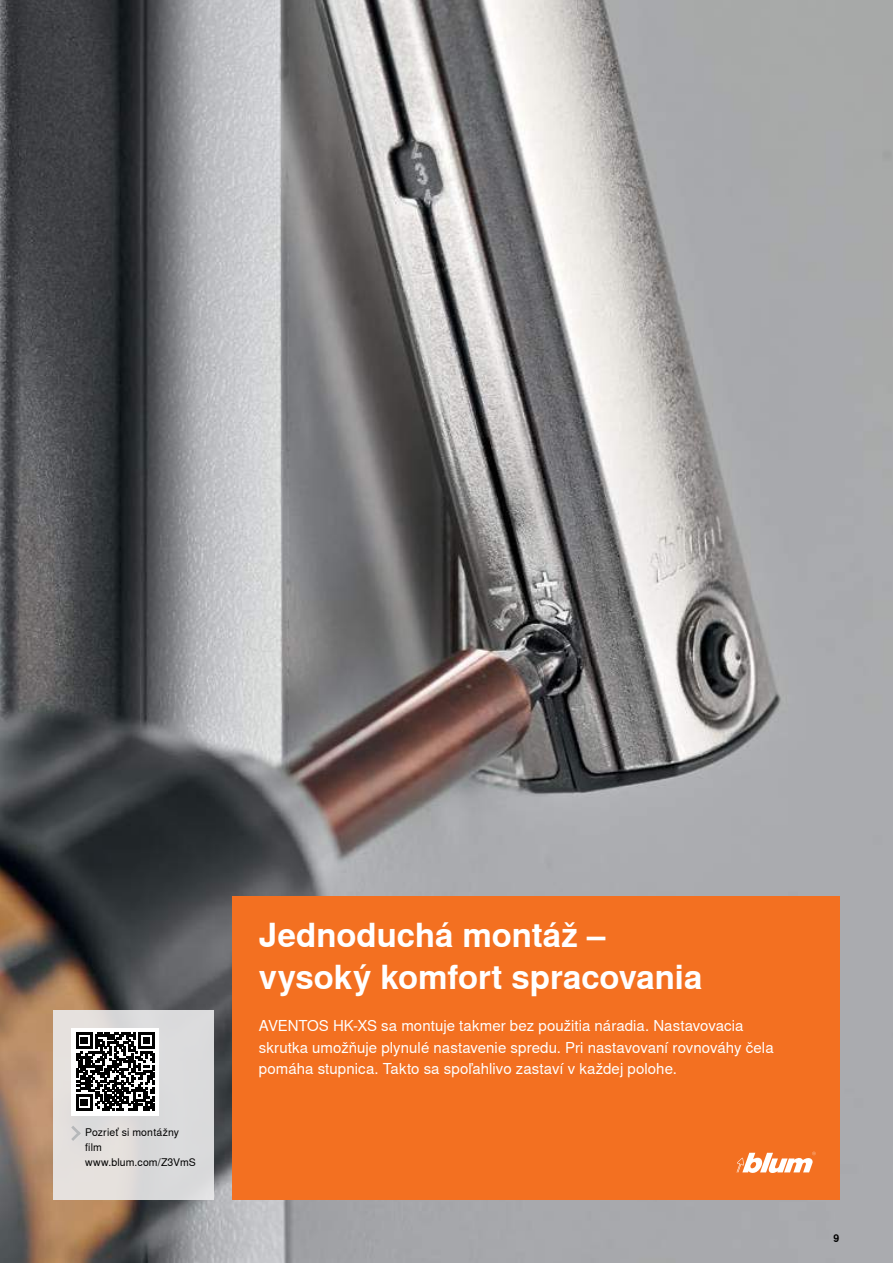
<style>
.page{position:relative;width:893px;height:1263px;background:#fff}
.page>*{position:absolute;margin:0;border:0;box-sizing:border-box;transform-origin:0 0}
.t1{font:700 33px/42px "Nimbus Sans Global";letter-spacing:-.005em;color:#fff}
.t2{font:15px/21px "Nimbus Sans Global";letter-spacing:.005em;color:#fff}
.t3{font:10.5px/15px "Nimbus Sans Global";letter-spacing:.015em;color:#000}
.t4{font:700 10.5px "Nimbus Sans Global";color:#000}
</style>
<div class="page">
<img style="left:0;top:0;width:893px;height:1263px">
<div style="left:232px;top:896px;width:607px;height:304px;background:#f37021"></div>
<svg style="left:737px;top:1152px;width:79px;height:21px"></svg>
<div style="left:54px;top:1010px;width:160px;height:190px;background:#dcdcdc"></div>
<svg style="left:71px;top:1126px;width:10px;height:15px"></svg>
<div style="left:71px;top:1028px;width:88px;height:88px;background:#fff"></div>
<svg style="left:76px;top:1032px;width:79px;height:79px"></svg>
<p class="t3" style="left:85px;top:1125px;width:112px">Pozrieť si montážny film www.blum.com/Z3VmS</p>
<h1 class="t1" style="left:259px;top:915px;width:445px">Jednoduchá montáž – vysoký komfort spracovania</h1>
<p class="t2" style="left:259px;top:1016px;width:516px">AVENTOS HK-XS sa montuje takmer bez použitia náradia. Nastavovacia skrutka umožňuje plynulé nastavenie spredu. Pri nastavovaní rovnováhy čela pomáha stupnica. Takto sa spoľahlivo zastaví v každej polohe.</p>
<p class="t4" style="left:833px;top:1232px;width:7px">9</p>
</div>
